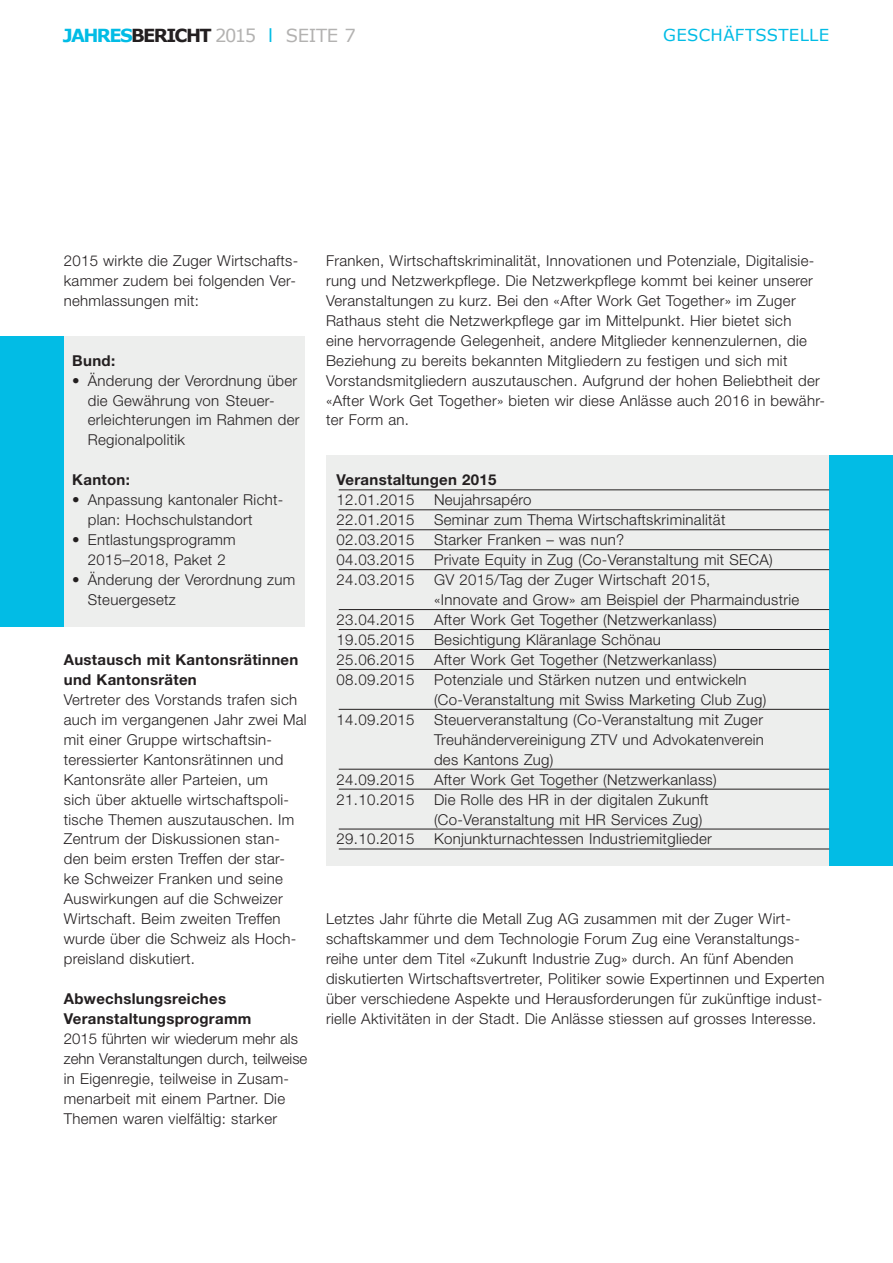
<style>
.page{position:relative;width:893px;height:1263px;background:#fff}
.page>*{position:absolute;margin:0;border:0;box-sizing:border-box;transform-origin:0 0}
.t1{font:18px "Verdana";letter-spacing:-.02em;color:#b3b2b1}
.t2{font:16.5px "Verdana";letter-spacing:.02em;color:#02bce5}
.t3{font:300 15px/20px "Helvetica Neue LT Std";letter-spacing:.02em;color:#231f20}
.t4{font:700 15px/20px "Helvetica Neue LT Std";letter-spacing:.02em;color:#231f20}
.s1{font-weight:700;color:#02bce5}
.s2{font-weight:700;color:#231f20}
.s3{color:#02bce5}
</style>
<div class="page">
<div style="left:326px;top:455px;width:533px;height:410px;background:#edeeed"></div>
<div style="left:829px;top:455px;width:64px;height:410px;background:#02bce5"></div>
<div style="left:64px;top:336px;width:241px;height:290px;background:#edeeed"></div>
<div style="left:0;top:336px;width:64px;height:290px;background:#02bce5"></div>
<hr style="left:339px;top:490px;width:490px;height:1px;background:#231f20">
<hr style="left:339px;top:509px;width:490px;height:1px;background:#231f20">
<hr style="left:339px;top:529px;width:490px;height:1px;background:#231f20">
<hr style="left:339px;top:549px;width:490px;height:1px;background:#231f20">
<hr style="left:339px;top:569px;width:490px;height:1px;background:#231f20">
<hr style="left:339px;top:609px;width:490px;height:1px;background:#231f20">
<hr style="left:339px;top:629px;width:490px;height:1px;background:#231f20">
<hr style="left:339px;top:649px;width:490px;height:1px;background:#231f20">
<hr style="left:339px;top:669px;width:490px;height:1px;background:#231f20">
<hr style="left:339px;top:709px;width:490px;height:1px;background:#231f20">
<hr style="left:339px;top:769px;width:490px;height:1px;background:#231f20">
<hr style="left:339px;top:789px;width:490px;height:1px;background:#231f20">
<hr style="left:339px;top:829px;width:490px;height:1px;background:#231f20">
<hr style="left:339px;top:849px;width:490px;height:1px;background:#231f20">
<p class="t1" style="left:63px;top:23px;width:295px"><span class="s1">JAHRES</span><span class="s2">BERICHT</span> 2015 <span class="s3">L</span> SEITE 7</p>
<p class="t2" style="left:663px;top:23px;width:167px">GESCHÄFTSSTELLE</p>
<p class="t3" style="left:64px;top:250px;width:236px">2015 wirkte die Zuger Wirtschafts&shy;kammer zudem bei folgenden Ver&shy;nehmlassungen mit:</p>
<p class="t4" style="left:72px;top:350px;width:44px">Bund:</p>
<p class="t3" style="left:88px;top:370px;width:213px;text-indent:-16px">• Änderung der Verordnung über die Gewährung von Steuer&shy;erleichterungen im Rahmen der<br>Regionalpolitik</p>
<p class="t4" style="left:72px;top:470px;width:59px">Kanton:</p>
<p class="t3" style="left:88px;top:490px;width:197px;text-indent:-16px">• Anpassung kantonaler Richt&shy;plan: Hochschulstandort</p>
<p class="t3" style="left:72px;top:530px;width:165px;text-align:center">• Entlastungsprogramm<br>2015–2018, Paket 2</p>
<p class="t3" style="left:88px;top:569px;width:209px;text-indent:-16px">• Änderung der Verordnung zum<br>Steuergesetz</p>
<p class="t4" style="left:64px;top:649px;width:236px">Austausch mit Kantonsrätinnen und Kantonsräten</p>
<p class="t3" style="left:64px;top:689px;width:244px">Vertreter des Vorstands trafen sich auch im vergangenen Jahr zwei Mal mit einer Gruppe wirtschaftsin&shy;teressierter Kantonsrätinnen und<br>Kantonsräte aller Parteien, um<br>sich über aktuelle wirtschaftspoli&shy;tische Themen auszutauschen. Im<br>Zentrum der Diskussionen stan&shy;den beim ersten Treffen der star-<br>ke Schweizer Franken und seine<br>Auswirkungen auf die Schweizer<br>Wirtschaft. Beim zweiten Treffen wurde über die Schweiz als Hoch&shy;preisland diskutiert.</p>
<p class="t4" style="left:64px;top:988px;width:189px">Abwechslungsreiches<br>Veranstaltungsprogramm</p>
<p class="t3" style="left:64px;top:1028px;width:245px">2015 führten wir wiederum mehr als zehn Veranstaltungen durch, teilweise in Eigenregie, teilweise in Zusam&shy;menarbeit mit einem Partner. Die Themen waren vielfältig: starker</p>
<p class="t3" style="left:326px;top:250px;width:501px">Franken, Wirtschaftskriminalität, Innovationen und Potenziale, Digitalisie&shy;rung und Netzwerkpflege. Die Netzwerkpflege kommt bei keiner unserer Veranstaltungen zu kurz. Bei den «After Work Get Together» im Zuger Rathaus steht die Netzwerkpflege gar im Mittelpunkt. Hier bietet sich<br>eine hervorragende Gelegenheit, andere Mitglieder kennenzulernen, die Beziehung zu bereits bekannten Mitgliedern zu festigen und sich mit Vorstandsmitgliedern auszutauschen. Aufgrund der hohen Beliebtheit der «After Work Get Together» bieten wir diese Anlässe auch 2016 in bewähr&shy;ter Form an.</p>
<p class="t4" style="left:337px;top:470px;width:161px">Veranstaltungen 2015</p>
<p class="t3" style="left:337px;top:490px;width:79px">12.01.2015</p>
<p class="t3" style="left:434px;top:490px;width:99px">Neujahrsapéro</p>
<p class="t3" style="left:337px;top:510px;width:79px">22.01.2015</p>
<p class="t3" style="left:434px;top:510px;width:293px">Seminar zum Thema Wirtschaftskriminalität</p>
<p class="t3" style="left:337px;top:530px;width:79px">02.03.2015</p>
<p class="t3" style="left:434px;top:530px;width:192px">Starker Franken – was nun?</p>
<p class="t3" style="left:337px;top:549px;width:79px">04.03.2015</p>
<p class="t3" style="left:434px;top:549px;width:340px">Private Equity in Zug (Co-Veranstaltung mit SECA)</p>
<p class="t3" style="left:337px;top:569px;width:79px">24.03.2015</p>
<p class="t3" style="left:434px;top:569px;width:367px">GV 2015/Tag der Zuger Wirtschaft 2015,<br>«Innovate and Grow» am Beispiel der Pharmaindustrie</p>
<p class="t3" style="left:337px;top:609px;width:79px">23.04.2015</p>
<p class="t3" style="left:434px;top:609px;width:284px">After Work Get Together (Netzwerkanlass)</p>
<p class="t3" style="left:337px;top:629px;width:79px">19.05.2015</p>
<p class="t3" style="left:434px;top:629px;width:228px">Besichtigung Kläranlage Schönau</p>
<p class="t3" style="left:337px;top:649px;width:79px">25.06.2015</p>
<p class="t3" style="left:434px;top:649px;width:284px">After Work Get Together (Netzwerkanlass)</p>
<p class="t3" style="left:337px;top:669px;width:79px">08.09.2015</p>
<p class="t3" style="left:434px;top:669px;width:334px">Potenziale und Stärken nutzen und entwickeln (Co-Veranstaltung mit Swiss Marketing Club Zug)</p>
<p class="t3" style="left:337px;top:709px;width:79px">14.09.2015</p>
<p class="t3" style="left:434px;top:709px;width:331px;text-align:justify">Steuerveranstaltung (Co-Veranstaltung mit Zuger Treuhändervereinigung ZTV und Advokatenverein des Kantons Zug)</p>
<p class="t3" style="left:337px;top:769px;width:79px">24.09.2015</p>
<p class="t3" style="left:434px;top:769px;width:284px">After Work Get Together (Netzwerkanlass)</p>
<p class="t3" style="left:337px;top:789px;width:79px">21.10.2015</p>
<p class="t3" style="left:434px;top:789px;width:276px">Die Rolle des HR in der digitalen Zukunft (Co-Veranstaltung mit HR Services Zug)</p>
<p class="t3" style="left:337px;top:829px;width:79px">29.10.2015</p>
<p class="t3" style="left:434px;top:829px;width:279px">Konjunkturnachtessen Industriemitglieder</p>
<p class="t3" style="left:326px;top:909px;width:500px">Letztes Jahr führte die Metall Zug AG zusammen mit der Zuger Wirt&shy;schaftskammer und dem Technologie Forum Zug eine Veranstaltungs&shy;reihe unter dem Titel «Zukunft Industrie Zug» durch. An fünf Abenden diskutierten Wirtschaftsvertreter, Politiker sowie Expertinnen und Experten über verschiedene Aspekte und Herausforderungen für zukünftige indust&shy;rielle Aktivitäten in der Stadt. Die Anlässe stiessen auf grosses Interesse.</p>
</div>
